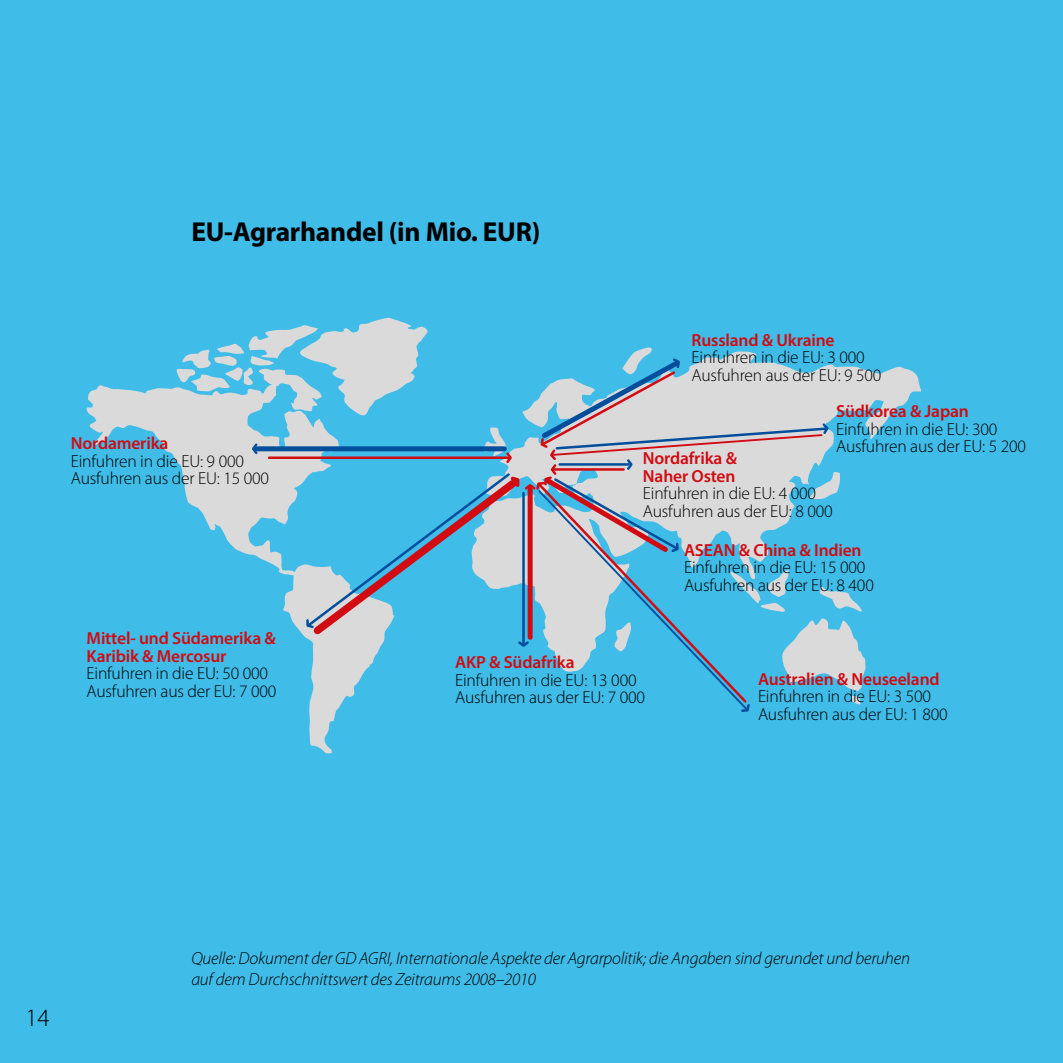
<style>
.page{position:relative;width:1063px;height:1063px;background:#3fbce8}
.page>*{position:absolute;margin:0;border:0;box-sizing:border-box;transform-origin:0 0}
.t1{font:700 27.5px "Myriad Pro";letter-spacing:-.01em;color:#000}
.t2{font:300 25px "Myriad Pro";color:#000}
.t3{font:300 17.5px/17.5px "Myriad Pro";letter-spacing:-.01em;color:#000}
.t4{font:600 17.5px/17.5px "Myriad Pro";letter-spacing:-.01em;color:#d20a11}
.t5{font:italic 300 17.5px/21px "Myriad Pro";letter-spacing:-.01em;color:#000}
</style>
<div class="page">
<svg style="left:86px;top:317px;width:342px;height:437px"></svg>
<svg style="left:631px;top:347px;width:291px;height:358px"></svg>
<svg style="left:550px;top:649px;width:199px;height:56px"></svg>
<hr style="left:269px;top:456px;width:240px;height:3px;background:#d20a11">
<div style="left:257px;top:446px;width:247px;height:5px;background:#004e9c"></div>
<svg style="left:250px;top:441px;width:10px;height:15px"></svg>
<svg style="left:740px;top:702px;width:11px;height:10px"></svg>
<svg style="left:305px;top:356px;width:525px;height:293px"></svg>
<h1 class="t1" style="left:191px;top:214px;width:351px">EU-Agrarhandel (in Mio. EUR)</h1>
<p class="t4" style="left:71px;top:434px;width:99px">Nordamerika</p>
<p class="t3" style="left:71px;top:453px;width:200px">Einfuhren in die EU: 9 000<br>Ausfuhren aus der EU: 15 000</p>
<p class="t4" style="left:692px;top:331px;width:144px">Russland &amp; Ukraine</p>
<p class="t3" style="left:692px;top:349px;width:191px">Einfuhren in die EU: 3 000<br>Ausfuhren aus der EU: 9 500</p>
<p class="t4" style="left:836px;top:402px;width:134px">Südkorea &amp; Japan</p>
<p class="t3" style="left:836px;top:420px;width:191px">Einfuhren in die EU: 300<br>Ausfuhren aus der EU: 5 200</p>
<p class="t4" style="left:643px;top:449px;width:96px">Nordafrika &amp;<br>Naher Osten</p>
<p class="t3" style="left:643px;top:485px;width:191px">Einfuhren in die EU: 4 000<br>Ausfuhren aus der EU: 8 000</p>
<p class="t4" style="left:684px;top:541px;width:179px">ASEAN &amp; China &amp; Indien</p>
<p class="t3" style="left:684px;top:559px;width:191px">Einfuhren in die EU: 15 000<br>Ausfuhren aus der EU: 8 400</p>
<p class="t4" style="left:87px;top:629px;width:191px">Mittel- und Südamerika &amp;<br>Karibik &amp; Mercosur</p>
<p class="t3" style="left:87px;top:665px;width:191px">Einfuhren in die EU: 50 000<br>Ausfuhren aus der EU: 7 000</p>
<p class="t4" style="left:455px;top:653px;width:121px">AKP &amp; Südafrika</p>
<p class="t3" style="left:455px;top:671px;width:191px">Einfuhren in die EU: 13 000<br>Ausfuhren aus der EU: 7 000</p>
<p class="t4" style="left:758px;top:670px;width:183px">Australien &amp; Neuseeland</p>
<p class="t3" style="left:758px;top:688px;width:191px">Einfuhren in die EU: 3 500<br>Ausfuhren aus der EU: 1 800</p>
<h2 class="t2" style="left:25px;top:1004px;width:26px">14</h2>
<p class="t5" style="left:191px;top:948px;width:720px">Quelle: Dokument der GD AGRI, Internationale Aspekte der Agrarpolitik; die Angaben sind gerundet und beruhen auf dem Durchschnittswert des Zeitraums 2008–2010</p>
</div>
